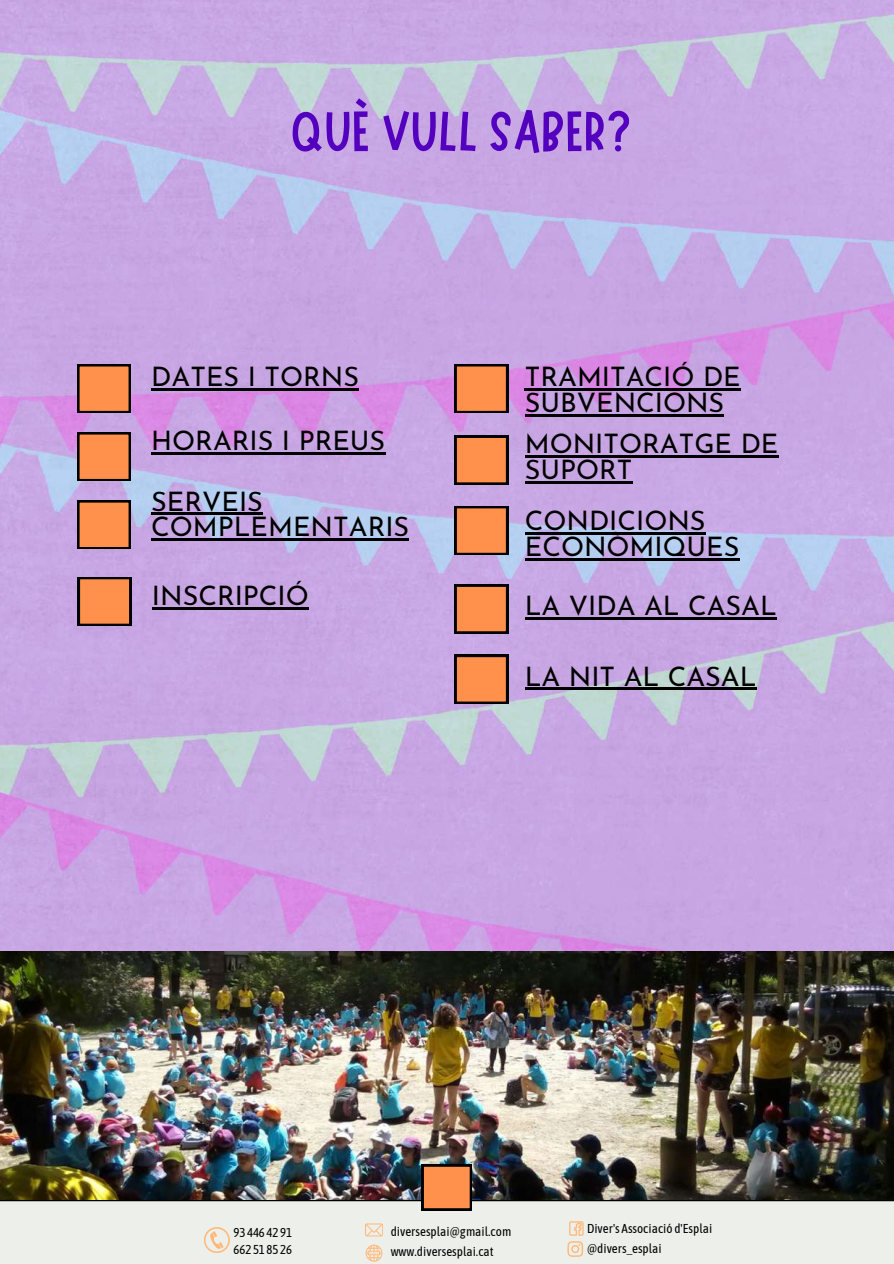
<style>
.page{position:relative;width:894px;height:1264px;background:#fff}
.page>*{position:absolute;margin:0;border:0;box-sizing:border-box;transform-origin:0 0}
.t1{font:57px "Marykate";color:#5400bf}
.t2{font:26.85px/25.8px "Josefin Sans";color:#000}
.t3{font:12.9px/17.4px "Asap Condensed";color:#000}
</style>
<div class="page">
<img style="left:0;top:0;width:893px;height:951px">
<div style="left:0;top:1199px;width:893px;height:64px;background:#edefea"></div>
<svg style="left:204px;top:1226px;width:26px;height:26px"></svg>
<svg style="left:365px;top:1244px;width:17px;height:17px"></svg>
<svg style="left:567px;top:1241px;width:16px;height:15px"></svg>
<svg style="left:569px;top:1221px;width:14px;height:14px"></svg>
<svg style="left:365px;top:1223px;width:18px;height:13px"></svg>
<img style="left:0;top:951px;width:893px;height:248px">
<svg style="left:421px;top:1164px;width:51px;height:46px;background:#cd753e"></svg>
<div style="left:77px;top:364px;width:54px;height:49px;background:#000"></div>
<svg style="left:79px;top:366px;width:50px;height:45px;background:#f68b4a"></svg>
<div style="left:77px;top:432px;width:54px;height:49px;background:#000"></div>
<svg style="left:79px;top:434px;width:50px;height:45px;background:#f68b4a"></svg>
<div style="left:77px;top:500px;width:54px;height:49px;background:#000"></div>
<div style="left:79px;top:502px;width:50px;height:45px;background:#ff914d"></div>
<div style="left:454px;top:506px;width:54px;height:49px;background:#000"></div>
<svg style="left:456px;top:508px;width:50px;height:45px;background:#f68b4a"></svg>
<svg style="left:454px;top:584px;width:54px;height:49px;background:#d1773f"></svg>
<div style="left:78px;top:577px;width:53px;height:49px;background:#000"></div>
<svg style="left:80px;top:579px;width:50px;height:45px;background:#f68b4a"></svg>
<div style="left:454px;top:364px;width:54px;height:49px;background:#000"></div>
<svg style="left:456px;top:366px;width:50px;height:45px;background:#f68b4a"></svg>
<svg style="left:454px;top:436px;width:54px;height:48px;background:#d57940"></svg>
<hr style="left:151px;top:388px;width:208px;height:2px;background:#000">
<hr style="left:151px;top:452px;width:234px;height:2px;background:#000">
<hr style="left:524px;top:532px;width:181px;height:2px;background:#000">
<hr style="left:524px;top:558px;width:215px;height:2px;background:#000">
<hr style="left:524px;top:617px;width:252px;height:2px;background:#000">
<hr style="left:151px;top:513px;width:112px;height:2px;background:#000">
<hr style="left:151px;top:538px;width:258px;height:3px;background:#000">
<hr style="left:152px;top:607px;width:157px;height:2px;background:#000">
<hr style="left:524px;top:388px;width:216px;height:2px;background:#000">
<svg style="left:524px;top:414px;width:16px;height:2px"></svg>
<hr style="left:540px;top:414px;width:184px;height:2px;background:#000">
<hr style="left:524px;top:455px;width:254px;height:3px;background:#000">
<hr style="left:524px;top:481px;width:108px;height:3px;background:#000">
<svg style="left:454px;top:655px;width:54px;height:48px;background:#d57940"></svg>
<hr style="left:524px;top:687px;width:232px;height:3px;background:#000">
<h1 class="t1" style="left:290px;top:94px;width:343px">QUÈ VULL SABER?</h1>
<p class="t2" style="left:151px;top:366px;width:209px">DATES I TORNS</p>
<p class="t2" style="left:151px;top:430px;width:235px">HORARIS I PREUS</p>
<p class="t2" style="left:151px;top:491px;width:259px">SERVEIS<br>COMPLEMENTARIS</p>
<p class="t2" style="left:152px;top:585px;width:158px">INSCRIPCIÓ</p>
<p class="t2" style="left:524px;top:366px;width:217px">TRAMITACIÓ DE<br>SUBVENCIONS</p>
<p class="t2" style="left:524px;top:434px;width:255px">MONITORATGE DE<br>SUPORT</p>
<p class="t2" style="left:524px;top:510px;width:216px">CONDICIONS<br>ECONÒMIQUES</p>
<p class="t2" style="left:524px;top:595px;width:253px">LA VIDA AL CASAL</p>
<p class="t2" style="left:524px;top:666px;width:233px">LA NIT AL CASAL</p>
<p class="t3" style="left:233px;top:1223px;width:60px">93 446 42 91<br>662 51 85 26</p>
<p class="t3" style="left:390px;top:1222px;width:122px">diversesplai@gmail.com</p>
<p class="t3" style="left:390px;top:1242px;width:104px">www.diversesplai.cat</p>
<p class="t3" style="left:587px;top:1218px;width:127px;line-height:20.2px">Diver's Associació d'Esplai @divers_esplai</p>
</div>
